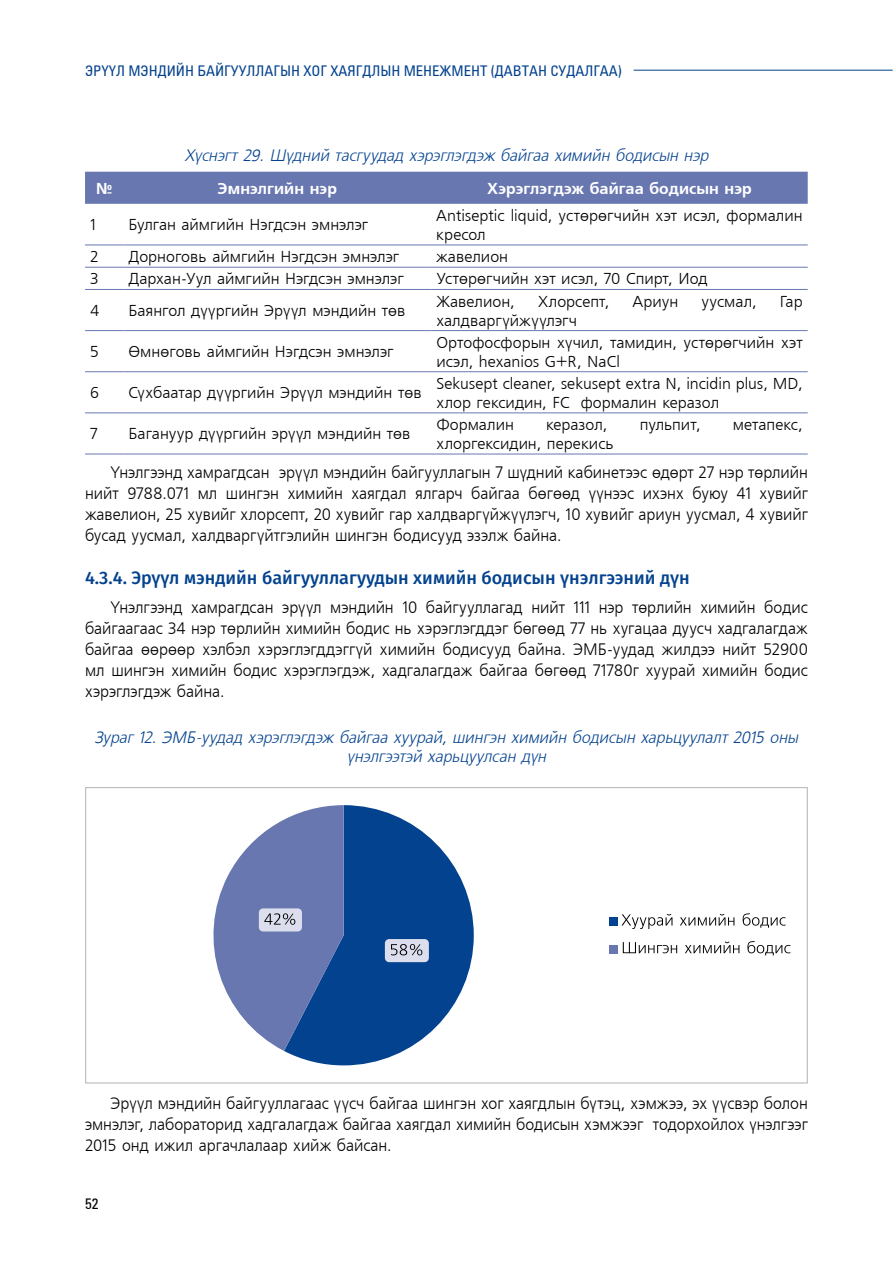
<style>
.page{position:relative;width:893px;height:1263px;background:#fff}
.page>*{position:absolute;margin:0;border:0;box-sizing:border-box;transform-origin:0 0}
.t1{font:500 18px "Fira Sans";color:#03428e}
.t2{font:16.5px/21px "MAK Freeset";letter-spacing:-.005em;color:#000;text-align:justify;scale:.95 1}
.t3{font:italic 16.5px/19.8px "MAK Freeset";letter-spacing:-.005em;color:#03428e;text-align:center;scale:.95 1}
.t4{font:15.75px/18.9px "MAK Freeset";color:#000}
.t5{font:700 15.75px "MAK Freeset";letter-spacing:.005em;color:#fff}
.t6{font:condensed 15px "Univers LTCYR";color:#000}
.t7{font:condensed 14.7px "Univers LTCYR";color:#03428e}
</style>
<div class="page">
<hr style="left:634px;top:70px;width:259px;height:1px;background:#03428e">
<div style="left:85px;top:172px;width:723px;height:32px;background:#6877b0"></div>
<hr style="left:85px;top:245px;width:38px;height:1px;background:#6877b0">
<hr style="left:123px;top:245px;width:308px;height:1px;background:#6877b0">
<hr style="left:431px;top:245px;width:377px;height:1px;background:#6877b0">
<hr style="left:85px;top:267px;width:38px;height:1px;background:#6877b0">
<hr style="left:123px;top:267px;width:308px;height:1px;background:#6877b0">
<hr style="left:431px;top:267px;width:377px;height:1px;background:#6877b0">
<hr style="left:85px;top:289px;width:38px;height:1px;background:#6877b0">
<hr style="left:123px;top:289px;width:308px;height:1px;background:#6877b0">
<hr style="left:431px;top:289px;width:377px;height:1px;background:#6877b0">
<hr style="left:85px;top:330px;width:38px;height:1px;background:#6877b0">
<hr style="left:123px;top:330px;width:308px;height:1px;background:#6877b0">
<hr style="left:431px;top:330px;width:377px;height:1px;background:#6877b0">
<hr style="left:85px;top:371px;width:38px;height:1px;background:#6877b0">
<hr style="left:123px;top:371px;width:308px;height:1px;background:#6877b0">
<hr style="left:431px;top:371px;width:377px;height:1px;background:#6877b0">
<hr style="left:85px;top:412px;width:38px;height:1px;background:#6877b0">
<hr style="left:123px;top:412px;width:308px;height:1px;background:#6877b0">
<hr style="left:431px;top:412px;width:377px;height:1px;background:#6877b0">
<hr style="left:85px;top:454px;width:38px;height:1px;background:#6877b0">
<hr style="left:123px;top:454px;width:308px;height:1px;background:#6877b0">
<hr style="left:431px;top:454px;width:377px;height:1px;background:#6877b0">
<svg style="left:284px;top:805px;width:190px;height:260px;fill:#03428e"></svg>
<div style="left:385px;top:939px;width:44px;height:23px;background:#dcdeed;border-radius:4px"></div>
<svg style="left:391px;top:944px;width:31px;height:11px"></svg>
<svg style="left:213px;top:805px;width:131px;height:246px"></svg>
<div style="left:609px;top:917px;width:9px;height:8px;background:#03428e"></div>
<svg style="left:621px;top:914px;width:51px;height:15px"></svg>
<svg style="left:680px;top:914px;width:54px;height:11px"></svg>
<svg style="left:743px;top:913px;width:43px;height:15px"></svg>
<div style="left:609px;top:945px;width:9px;height:8px;background:#6877b0"></div>
<svg style="left:623px;top:942px;width:54px;height:11px"></svg>
<svg style="left:685px;top:941px;width:54px;height:12px"></svg>
<svg style="left:747px;top:941px;width:43px;height:14px"></svg>
<p class="t7" style="left:85px;top:62px;width:538px">ЭРҮҮЛ МЭНДИЙН БАЙГУУЛЛАГЫН ХОГ ХАЯГДЛЫН МЕНЕЖМЕНТ (ДАВТАН СУДАЛГАА)</p>
<p class="t3" style="left:185px;top:147px;width:553px">Хүснэгт 29. Шүдний тасгуудад хэрэглэгдэж байгаа химийн бодисын нэр</p>
<p class="t5" style="left:96px;top:179px;width:18px">№</p>
<p class="t5" style="left:218px;top:179px;width:121px">Эмнэлгийн нэр</p>
<p class="t5" style="left:487px;top:179px;width:266px">Хэрэглэгдэж байгаа бодисын нэр</p>
<p class="t4" style="left:90px;top:216px;width:7px">1</p>
<p class="t4" style="left:128px;top:216px;width:241px">Булган аймгийн Нэгдсэн эмнэлэг</p>
<p class="t4" style="left:436px;top:207px;width:368px">Antiseptic liquid, устөрөгчийн хэт исэл, формалин кресол</p>
<p class="t4" style="left:90px;top:248px;width:10px">2</p>
<p class="t4" style="left:128px;top:248px;width:272px">Дорноговь аймгийн Нэгдсэн эмнэлэг</p>
<p class="t4" style="left:436px;top:248px;width:73px">жавелион</p>
<p class="t4" style="left:90px;top:270px;width:10px">3</p>
<p class="t4" style="left:128px;top:270px;width:277px">Дархан-Уул аймгийн Нэгдсэн эмнэлэг</p>
<p class="t4" style="left:436px;top:270px;width:273px">Устөрөгчийн хэт исэл, 70 Спирт, Иод</p>
<p class="t4" style="left:90px;top:302px;width:11px">4</p>
<p class="t4" style="left:128px;top:302px;width:279px">Баянгол дүүргийн Эрүүл мэндийн төв</p>
<p class="t4" style="left:436px;top:292px;width:80px">Жавелион,</p>
<p class="t4" style="left:538px;top:292px;width:73px">Хлорсепт,</p>
<p class="t4" style="left:633px;top:292px;width:47px">Ариун</p>
<p class="t4" style="left:702px;top:292px;width:57px">уусмал,</p>
<p class="t4" style="left:780px;top:292px;width:24px">Гар</p>
<p class="t4" style="left:436px;top:311px;width:142px">халдваргүйжүүлэгч</p>
<p class="t4" style="left:90px;top:343px;width:10px">5</p>
<p class="t4" style="left:128px;top:343px;width:267px">Өмнөговь аймгийн Нэгдсэн эмнэлэг</p>
<p class="t4" style="left:436px;top:334px;width:368px">Ортофосфорын хүчил, тамидин, устөрөгчийн хэт исэл, hexanios G+R, NaCl</p>
<p class="t4" style="left:90px;top:384px;width:11px">6</p>
<p class="t4" style="left:128px;top:384px;width:295px">Сүхбаатар дүүргийн Эрүүл мэндийн төв</p>
<p class="t4" style="left:436px;top:375px;width:368px">Sekusept cleaner, sekusept extra N, incidin plus, MD, хлор гексидин, FC формалин керазол</p>
<p class="t4" style="left:90px;top:425px;width:9px">7</p>
<p class="t4" style="left:129px;top:425px;width:284px">Багануур дүүргийн эрүүл мэндийн төв</p>
<p class="t4" style="left:436px;top:416px;width:79px">Формалин</p>
<p class="t4" style="left:546px;top:416px;width:63px">керазол,</p>
<p class="t4" style="left:640px;top:416px;width:62px">пульпит,</p>
<p class="t4" style="left:733px;top:416px;width:71px">метапекс,</p>
<p class="t4" style="left:436px;top:435px;width:179px">хлоргексидин, перекись</p>
<p class="t2" style="left:85px;top:463px;width:762px;text-indent:26px">Үнэлгээнд хамрагдсан эрүүл мэндийн байгууллагын 7 шүдний кабинетээс өдөрт 27 нэр төрлийн нийт 9788.071 мл шингэн химийн хаягдал ялгарч байгаа бөгөөд үүнээс ихэнх буюу 41 хувийг жавелион, 25 хувийг хлорсепт, 20 хувийг гар халдваргүйжүүлэгч, 10 хувийг ариун уусмал, 4 хувийг бусад уусмал, халдваргүйтгэлийн шингэн бодисууд эзэлж байна.</p>
<p class="t1" style="left:85px;top:565px;width:606px">4.3.4. Эрүүл мэндийн байгууллагуудын химийн бодисын үнэлгээний дүн</p>
<p class="t2" style="left:85px;top:598px;width:762px;text-indent:26px">Үнэлгээнд хамрагдсан эрүүл мэндийн 10 байгууллагад нийт 111 нэр төрлийн химийн бодис байгаагаас 34 нэр төрлийн химийн бодис нь хэрэглэгддэг бөгөөд 77 нь хугацаа дуусч хадгалагдаж байгаа өөрөөр хэлбэл хэрэглэгддэггүй химийн бодисууд байна. ЭМБ-уудад жилдээ нийт 52900 мл шингэн химийн бодис хэрэглэгдэж, хадгалагдаж байгаа бөгөөд 71780г хуурай химийн бодис хэрэглэгдэж байна.</p>
<p class="t3" style="left:95px;top:728px;width:742px">Зураг 12. ЭМБ-уудад хэрэглэгдэж байгаа хуурай, шингэн химийн бодисын харьцуулалт 2015 оны үнэлгээтэй харьцуулсан дүн</p>
<p class="t2" style="left:85px;top:1093px;width:762px;text-indent:26px">Эрүүл мэндийн байгууллагаас үүсч байгаа шингэн хог хаягдлын бүтэц, хэмжээ, эх үүсвэр болон эмнэлэг, лабораторид хадгалагдаж байгаа хаягдал химийн бодисын хэмжээг тодорхойлох үнэлгээг 2015 онд ижил аргачлалаар хийж байсан.</p>
<p class="t6" style="left:85px;top:1194px;width:15px">52</p>
</div>
